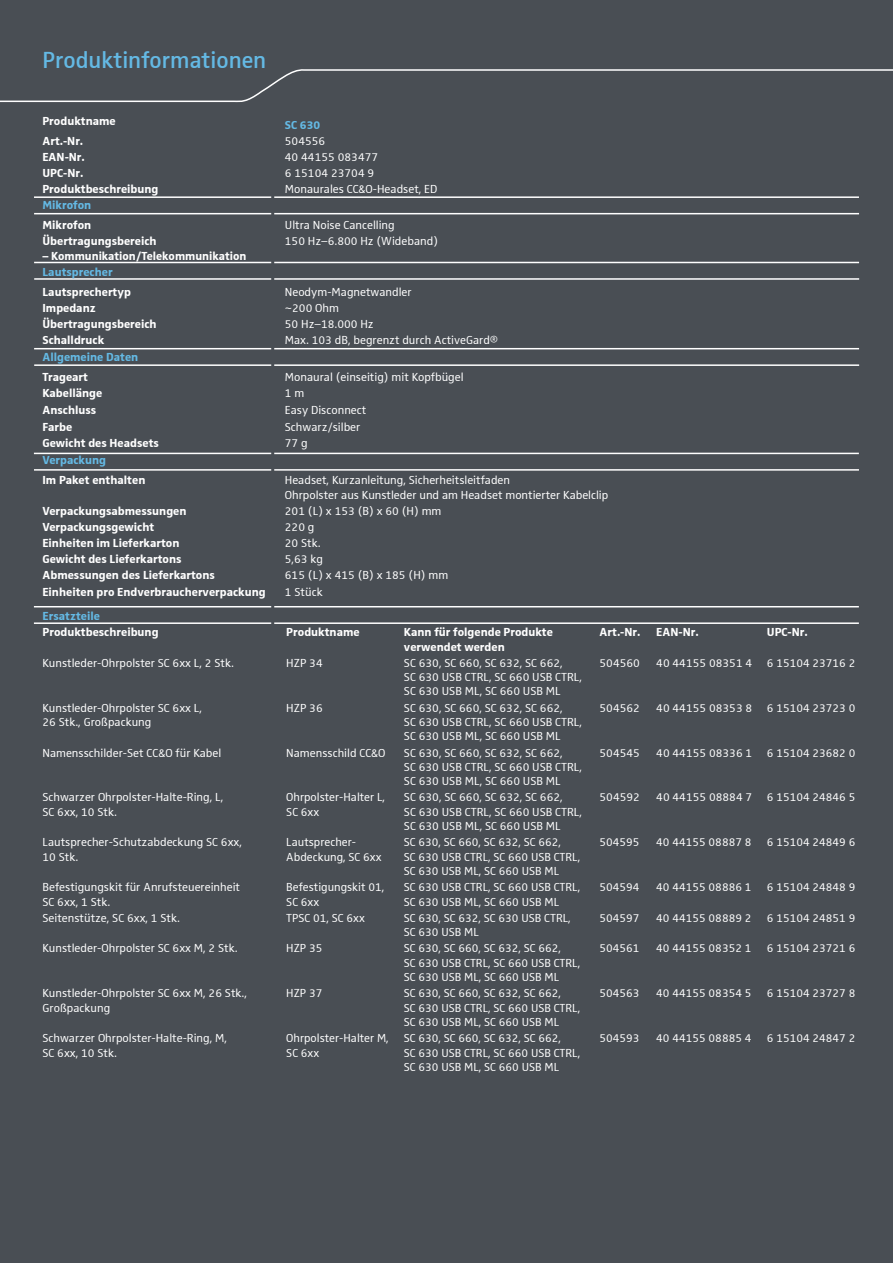
<style>
.page{position:relative;width:893px;height:1263px;background:#494e54}
.page>*{position:absolute;margin:0;border:0;box-sizing:border-box;transform-origin:0 0}
.t1{font:600 24px "Sennheiser";color:#64b9e4;scale:.96 1}
.t2{font:12px/14.4px "Sennheiser";color:#fff}
.t3{font:700 12px/14.4px "Sennheiser";color:#fff}
.t4{font:700 12px "Sennheiser";color:#64b9e4}
</style>
<div class="page">
<hr style="left:34px;top:469px;width:825px;height:2px;background:#fff">
<hr style="left:34px;top:453px;width:825px;height:1px;background:#fff">
<hr style="left:34px;top:622px;width:825px;height:2px;background:#fff">
<hr style="left:34px;top:606px;width:825px;height:1px;background:#fff">
<hr style="left:271px;top:502px;width:3px;height:689px;background:#494e54">
<hr style="left:34px;top:213px;width:825px;height:1px;background:#fff">
<hr style="left:34px;top:278px;width:825px;height:2px;background:#fff">
<hr style="left:34px;top:364px;width:825px;height:2px;background:#fff">
<hr style="left:34px;top:196px;width:825px;height:2px;background:#fff">
<hr style="left:34px;top:262px;width:825px;height:1px;background:#fff">
<hr style="left:34px;top:348px;width:825px;height:1px;background:#fff">
<svg style="left:0;top:69px;width:893px;height:34px"></svg>
<hr style="left:271px;top:119px;width:3px;height:411px;background:#494e54">
<h1 class="t1" style="left:42px;top:46px;width:235px">Produktinformationen</h1>
<p class="t3" style="left:42px;top:113px;width:75px">Produktname</p>
<p class="t4" style="left:285px;top:118px;width:37px">SC 630</p>
<p class="t3" style="left:42px;top:133px;width:42px">Art.-Nr.</p>
<p class="t2" style="left:285px;top:133px;width:42px">504556</p>
<p class="t3" style="left:42px;top:150px;width:44px">EAN-Nr.</p>
<p class="t2" style="left:285px;top:150px;width:95px">40 44155 083477</p>
<p class="t3" style="left:42px;top:166px;width:42px">UPC-Nr.</p>
<p class="t2" style="left:285px;top:166px;width:91px">6 15104 23704 9</p>
<p class="t3" style="left:42px;top:182px;width:118px">Produktbeschreibung</p>
<p class="t2" style="left:285px;top:182px;width:154px">Monaurales CC&amp;O-Headset, ED</p>
<p class="t4" style="left:42px;top:198px;width:50px">Mikrofon</p>
<p class="t3" style="left:42px;top:218px;width:50px">Mikrofon</p>
<p class="t2" style="left:285px;top:218px;width:111px">Ultra Noise Cancelling</p>
<p class="t3" style="left:42px;top:234px;width:116px">Übertragungsbereich</p>
<p class="t3" style="left:42px;top:249px;width:205px">– Kommunikation/Telekommunikation</p>
<p class="t2" style="left:285px;top:234px;width:155px">150 Hz–6.800 Hz (Wideband)</p>
<p class="t4" style="left:42px;top:265px;width:72px">Lautsprecher</p>
<p class="t3" style="left:42px;top:285px;width:90px">Lautsprechertyp</p>
<p class="t2" style="left:285px;top:285px;width:128px">Neodym-Magnetwandler</p>
<p class="t3" style="left:42px;top:301px;width:55px">Impedanz</p>
<p class="t2" style="left:285px;top:301px;width:56px">~200 Ohm</p>
<p class="t3" style="left:42px;top:317px;width:116px">Übertragungsbereich</p>
<p class="t2" style="left:285px;top:317px;width:90px">50 Hz–18.000 Hz</p>
<p class="t3" style="left:42px;top:333px;width:63px">Schalldruck</p>
<p class="t2" style="left:285px;top:333px;width:214px">Max. 103 dB, begrenzt durch ActiveGard®</p>
<p class="t4" style="left:42px;top:349px;width:97px">Allgemeine Daten</p>
<p class="t3" style="left:42px;top:369px;width:47px">Trageart</p>
<p class="t2" style="left:285px;top:369px;width:180px">Monaural (einseitig) mit Kopfbügel</p>
<p class="t3" style="left:42px;top:386px;width:61px">Kabellänge</p>
<p class="t2" style="left:285px;top:386px;width:21px">1 m</p>
<p class="t3" style="left:42px;top:402px;width:55px">Anschluss</p>
<p class="t2" style="left:285px;top:402px;width:83px">Easy Disconnect</p>
<p class="t3" style="left:42px;top:419px;width:31px">Farbe</p>
<p class="t2" style="left:285px;top:419px;width:77px">Schwarz/silber</p>
<p class="t3" style="left:42px;top:436px;width:118px">Gewicht des Headsets</p>
<p class="t2" style="left:285px;top:436px;width:24px">77 g</p>
<p class="t4" style="left:42px;top:453px;width:65px">Verpackung</p>
<p class="t3" style="left:42px;top:473px;width:105px">Im Paket enthalten</p>
<p class="t2" style="left:285px;top:473px;width:325px">Headset, Kurzanleitung, Sicherheitsleitfaden<br>Ohrpolster aus Kunstleder und am Headset montierter Kabelclip</p>
<p class="t3" style="left:42px;top:504px;width:146px">Verpackungsabmessungen</p>
<p class="t2" style="left:285px;top:504px;width:158px">201 (L) x 153 (B) x 60 (H) mm</p>
<p class="t3" style="left:42px;top:520px;width:113px">Verpackungsgewicht</p>
<p class="t2" style="left:285px;top:520px;width:31px">220 g</p>
<p class="t3" style="left:42px;top:536px;width:139px">Einheiten im Lieferkarton</p>
<p class="t2" style="left:285px;top:536px;width:37px">20 Stk.</p>
<p class="t3" style="left:42px;top:552px;width:141px">Gewicht des Lieferkartons</p>
<p class="t2" style="left:285px;top:552px;width:40px">5,63 kg</p>
<p class="t3" style="left:42px;top:568px;width:174px">Abmessungen des Lieferkartons</p>
<p class="t2" style="left:285px;top:568px;width:165px">615 (L) x 415 (B) x 185 (H) mm</p>
<p class="t3" style="left:42px;top:584px;width:225px">Einheiten pro Endverbraucherverpackung</p>
<p class="t2" style="left:285px;top:584px;width:39px">1 Stück</p>
<p class="t4" style="left:43px;top:609px;width:59px">Ersatzteile</p>
<p class="t3" style="left:43px;top:625px;width:118px">Produktbeschreibung</p>
<p class="t3" style="left:286px;top:625px;width:75px">Produktname</p>
<p class="t3" style="left:404px;top:625px;width:151px">Kann für folgende Produkte verwendet werden</p>
<p class="t3" style="left:600px;top:625px;width:42px">Art.-Nr.</p>
<p class="t3" style="left:656px;top:625px;width:44px">EAN-Nr.</p>
<p class="t3" style="left:767px;top:625px;width:42px">UPC-Nr.</p>
<p class="t2" style="left:43px;top:655px;width:193px">Kunstleder-Ohrpolster SC 6xx L, 2 Stk.</p>
<p class="t2" style="left:286px;top:655px;width:38px">HZP 34</p>
<p class="t2" style="left:404px;top:655px;width:180px">SC 630, SC 660, SC 632, SC 662,<br>SC 630 USB CTRL, SC 660 USB CTRL,<br>SC 630 USB ML, SC 660 USB ML</p>
<p class="t2" style="left:600px;top:655px;width:42px">504560</p>
<p class="t2" style="left:656px;top:655px;width:201px">40 44155 08351 4 6 15104 23716 2</p>
<p class="t2" style="left:43px;top:700px;width:161px">Kunstleder-Ohrpolster SC 6xx L,<br>26 Stk., Großpackung</p>
<p class="t2" style="left:286px;top:700px;width:38px">HZP 36</p>
<p class="t2" style="left:404px;top:700px;width:180px">SC 630, SC 660, SC 632, SC 662,<br>SC 630 USB CTRL, SC 660 USB CTRL,<br>SC 630 USB ML, SC 660 USB ML</p>
<p class="t2" style="left:600px;top:700px;width:42px">504562</p>
<p class="t2" style="left:656px;top:700px;width:201px">40 44155 08353 8 6 15104 23723 0</p>
<p class="t2" style="left:43px;top:745px;width:180px">Namensschilder-Set CC&amp;O für Kabel</p>
<p class="t2" style="left:286px;top:745px;width:101px">Namensschild CC&amp;O</p>
<p class="t2" style="left:404px;top:745px;width:180px">SC 630, SC 660, SC 632, SC 662,<br>SC 630 USB CTRL, SC 660 USB CTRL,<br>SC 630 USB ML, SC 660 USB ML</p>
<p class="t2" style="left:600px;top:745px;width:42px">504545</p>
<p class="t2" style="left:656px;top:745px;width:201px">40 44155 08336 1 6 15104 23682 0</p>
<p class="t2" style="left:43px;top:790px;width:182px">Schwarzer Ohrpolster-Halte-Ring, L,<br>SC 6xx, 10 Stk.</p>
<p class="t2" style="left:286px;top:790px;width:100px">Ohrpolster-Halter L,<br>SC 6xx</p>
<p class="t2" style="left:404px;top:790px;width:180px">SC 630, SC 660, SC 632, SC 662,<br>SC 630 USB CTRL, SC 660 USB CTRL,<br>SC 630 USB ML, SC 660 USB ML</p>
<p class="t2" style="left:600px;top:790px;width:42px">504592</p>
<p class="t2" style="left:656px;top:790px;width:201px">40 44155 08884 7 6 15104 24846 5</p>
<p class="t2" style="left:43px;top:835px;width:201px">Lautsprecher-Schutzabdeckung SC 6xx,<br>10 Stk.</p>
<p class="t2" style="left:286px;top:835px;width:97px">Lautsprecher-<br>Abdeckung, SC 6xx</p>
<p class="t2" style="left:404px;top:835px;width:178px">SC 630, SC 660, SC 632, SC 662,<br>SC 630 USB CTRL, SC 660 USB CTRL,<br>SC 630 USB ML, SC 660 USB ML</p>
<p class="t2" style="left:600px;top:835px;width:42px">504595</p>
<p class="t2" style="left:656px;top:835px;width:97px">40 44155 08887 8</p>
<p class="t2" style="left:767px;top:835px;width:90px">6 15104 24849 6</p>
<p class="t2" style="left:43px;top:880px;width:199px">Befestigungskit für Anrufsteuereinheit<br>SC 6xx, 1 Stk.</p>
<p class="t2" style="left:286px;top:880px;width:99px">Befestigungskit 01,<br>SC 6xx</p>
<p class="t2" style="left:404px;top:880px;width:178px">SC 630 USB CTRL, SC 660 USB CTRL,<br>SC 630 USB ML, SC 660 USB ML</p>
<p class="t2" style="left:600px;top:880px;width:42px">504594</p>
<p class="t2" style="left:656px;top:880px;width:97px">40 44155 08886 1</p>
<p class="t2" style="left:767px;top:880px;width:90px">6 15104 24848 9</p>
<p class="t2" style="left:43px;top:910px;width:139px">Seitenstütze, SC 6xx, 1 Stk.</p>
<p class="t2" style="left:286px;top:910px;width:80px">TPSC 01, SC 6xx</p>
<p class="t2" style="left:404px;top:910px;width:168px">SC 630, SC 632, SC 630 USB CTRL,<br>SC 630 USB ML</p>
<p class="t2" style="left:600px;top:910px;width:42px">504597</p>
<p class="t2" style="left:656px;top:910px;width:97px">40 44155 08889 2</p>
<p class="t2" style="left:767px;top:910px;width:90px">6 15104 24851 9</p>
<p class="t2" style="left:43px;top:941px;width:197px">Kunstleder-Ohrpolster SC 6xx M, 2 Stk.</p>
<p class="t2" style="left:286px;top:941px;width:38px">HZP 35</p>
<p class="t2" style="left:404px;top:941px;width:178px">SC 630, SC 660, SC 632, SC 662,<br>SC 630 USB CTRL, SC 660 USB CTRL,<br>SC 630 USB ML, SC 660 USB ML</p>
<p class="t2" style="left:600px;top:941px;width:42px">504561</p>
<p class="t2" style="left:656px;top:941px;width:97px">40 44155 08352 1</p>
<p class="t2" style="left:767px;top:941px;width:90px">6 15104 23721 6</p>
<p class="t2" style="left:43px;top:986px;width:206px">Kunstleder-Ohrpolster SC 6xx M, 26 Stk.,<br>Großpackung</p>
<p class="t2" style="left:286px;top:986px;width:38px">HZP 37</p>
<p class="t2" style="left:404px;top:986px;width:178px">SC 630, SC 660, SC 632, SC 662,<br>SC 630 USB CTRL, SC 660 USB CTRL,<br>SC 630 USB ML, SC 660 USB ML</p>
<p class="t2" style="left:600px;top:986px;width:42px">504563</p>
<p class="t2" style="left:656px;top:986px;width:97px">40 44155 08354 5</p>
<p class="t2" style="left:767px;top:986px;width:90px">6 15104 23727 8</p>
<p class="t2" style="left:43px;top:1031px;width:186px">Schwarzer Ohrpolster-Halte-Ring, M,<br>SC 6xx, 10 Stk.</p>
<p class="t2" style="left:286px;top:1031px;width:104px">Ohrpolster-Halter M,<br>SC 6xx</p>
<p class="t2" style="left:404px;top:1031px;width:178px">SC 630, SC 660, SC 632, SC 662,<br>SC 630 USB CTRL, SC 660 USB CTRL,<br>SC 630 USB ML, SC 660 USB ML</p>
<p class="t2" style="left:600px;top:1031px;width:42px">504593</p>
<p class="t2" style="left:656px;top:1031px;width:97px">40 44155 08885 4</p>
<p class="t2" style="left:767px;top:1031px;width:90px">6 15104 24847 2</p>
</div>
